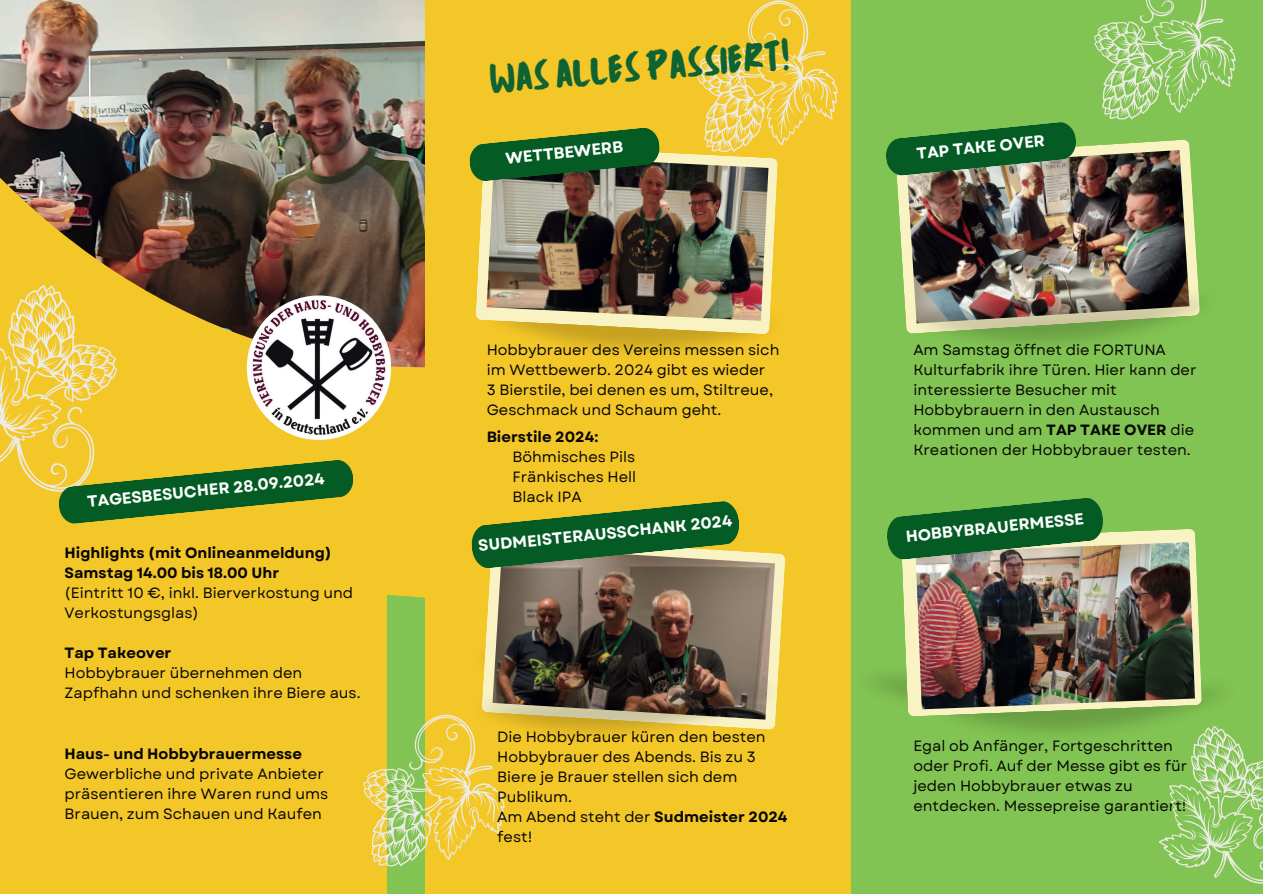
<style>
.page{position:relative;width:1263px;height:894px;background:#fff}
.page>*{position:absolute;margin:0;border:0;box-sizing:border-box;transform-origin:0 0}
.t1{font:39.15px "TC October Regular";color:#0f6333}
.t2{font:700 15.9px "Garet";color:#fff}
.t3{font:14.85px/20.1px "Garet";color:#080704}
.t4{font:700 14.85px/20.1px "Garet";color:#080704}
.s1{font-weight:700}
</style>
<div class="page">
<div style="left:0;top:0;width:1263px;height:893px;background:#82c453"></div>
<div style="left:0;top:0;width:387px;height:893px;background:#f4c728"></div>
<img style="left:0;top:0;width:425px;height:177px">
<img style="left:0;top:177px;width:425px;height:421px">
<div style="left:425px;top:0;width:425px;height:893px;background:#f4c728"></div>
<svg style="left:476px;top:152px;width:302px;height:182px"></svg>
<img style="left:487px;top:154px;width:281px;height:167px">
<svg style="left:469px;top:128px;width:191px;height:54px"></svg>
<svg style="left:484px;top:553px;width:302px;height:117px;fill:#f9f3c4"></svg>
<img style="left:492px;top:551px;width:283px;height:119px">
<svg style="left:471px;top:501px;width:269px;height:68px"></svg>
<svg style="left:897px;top:140px;width:301px;height:141px;fill:#f9f3c4"></svg>
<img style="left:907px;top:150px;width:282px;height:131px">
<svg style="left:886px;top:122px;width:191px;height:54px"></svg>
<img style="left:850px;top:651px;width:325px;height:78px">
<svg style="left:901px;top:529px;width:301px;height:187px;fill:#f9f3c4"></svg>
<img style="left:915px;top:542px;width:280px;height:167px">
<svg style="left:887px;top:498px;width:217px;height:62px"></svg>
<svg style="left:363px;top:714px;width:142px;height:153px"></svg>
<svg style="left:1158px;top:725px;width:105px;height:159px"></svg>
<svg style="left:1094px;top:0;width:142px;height:120px"></svg>
<svg style="left:696px;top:0;width:142px;height:153px"></svg>
<svg style="left:0;top:285px;width:354px;height:239px"></svg>
<img style="left:903px;top:281px;width:297px;height:64px">
<img style="left:464px;top:670px;width:315px;height:85px">
<div style="left:247px;top:295px;width:144px;height:145px;background:#fdfefe;border-radius:50%"></div>
<img style="left:251px;top:299px;width:136px;height:136px;border-radius:50%">
<p class="t2" style="left:86px;top:492px;width:240px;rotate:-6deg">TAGESBESUCHER 28.09.2024</p>
<p class="t4" style="left:65px;top:543px;width:269px">Highlights (mit Onlineanmeldung)<br>Samstag 14.00 bis 18.00 Uhr</p>
<p class="t3" style="left:65px;top:583px;width:290px">(Eintritt 10 €, inkl. Bierverkostung und<br>Verkostungsglas)</p>
<p class="t4" style="left:65px;top:643px;width:108px">Tap Takeover</p>
<p class="t3" style="left:65px;top:663px;width:297px">Hobbybrauer übernehmen den<br>Zapfhahn und schenken ihre Biere aus.</p>
<p class="t4" style="left:65px;top:743px;width:239px">Haus- und Hobbybrauermesse</p>
<p class="t3" style="left:65px;top:763px;width:265px">Gewerbliche und private Anbieter präsentieren ihre Waren rund ums<br>Brauen, zum Schauen und Kaufen</p>
<h1 class="t1" style="left:487px;top:50px;width:302px;rotate:-5deg">WAS ALLES PASSIERT!</h1>
<p class="t2" style="left:505px;top:149px;width:120px;rotate:-6deg">WETTBEWERB</p>
<p class="t2" style="left:916px;top:144px;width:130px;rotate:-6deg">TAP TAKE OVER</p>
<p class="t3" style="left:487px;top:340px;width:294px">Hobbybrauer des Vereins messen sich im Wettbewerb. 2024 gibt es wieder<br>3 Bierstile, bei denen es um, Stiltreue, Geschmack und Schaum geht.</p>
<p class="t3" style="left:913px;top:340px;width:285px">Am Samstag öffnet die FORTUNA<br>Kulturfabrik ihre Türen. Hier kann der interessierte Besucher mit<br>Hobbybrauern in den Austausch kommen und am <span class="s1">TAP TAKE OVER</span> die<br>Kreationen der Hobbybrauer testen.</p>
<p class="t4" style="left:487px;top:427px;width:113px">Bierstile 2024:</p>
<p class="t3" style="left:512px;top:447px;width:125px;text-align:justify">Böhmisches Pils Fränkisches Hell Black IPA</p>
<p class="t2" style="left:477px;top:536px;width:257px;rotate:-6deg">SUDMEISTERAUSSCHANK 2024</p>
<p class="t3" style="left:497px;top:727px;width:292px">Die Hobbybrauer küren den besten<br>Hobbybrauer des Abends. Bis zu 3<br>Biere je Brauer stellen sich dem<br>Publikum.<br>Am Abend steht der <span class="s1">Sudmeister 2024 </span>fest!</p>
<p class="t2" style="left:905px;top:526px;width:181px;rotate:-6deg">HOBBYBRAUERMESSE</p>
<p class="t3" style="left:913px;top:736px;width:275px">Egal ob Anfänger, Fortgeschritten oder Profi. Auf der Messe gibt es für jeden Hobbybrauer etwas zu entdecken. Messepreise garantiert!</p>
</div>
